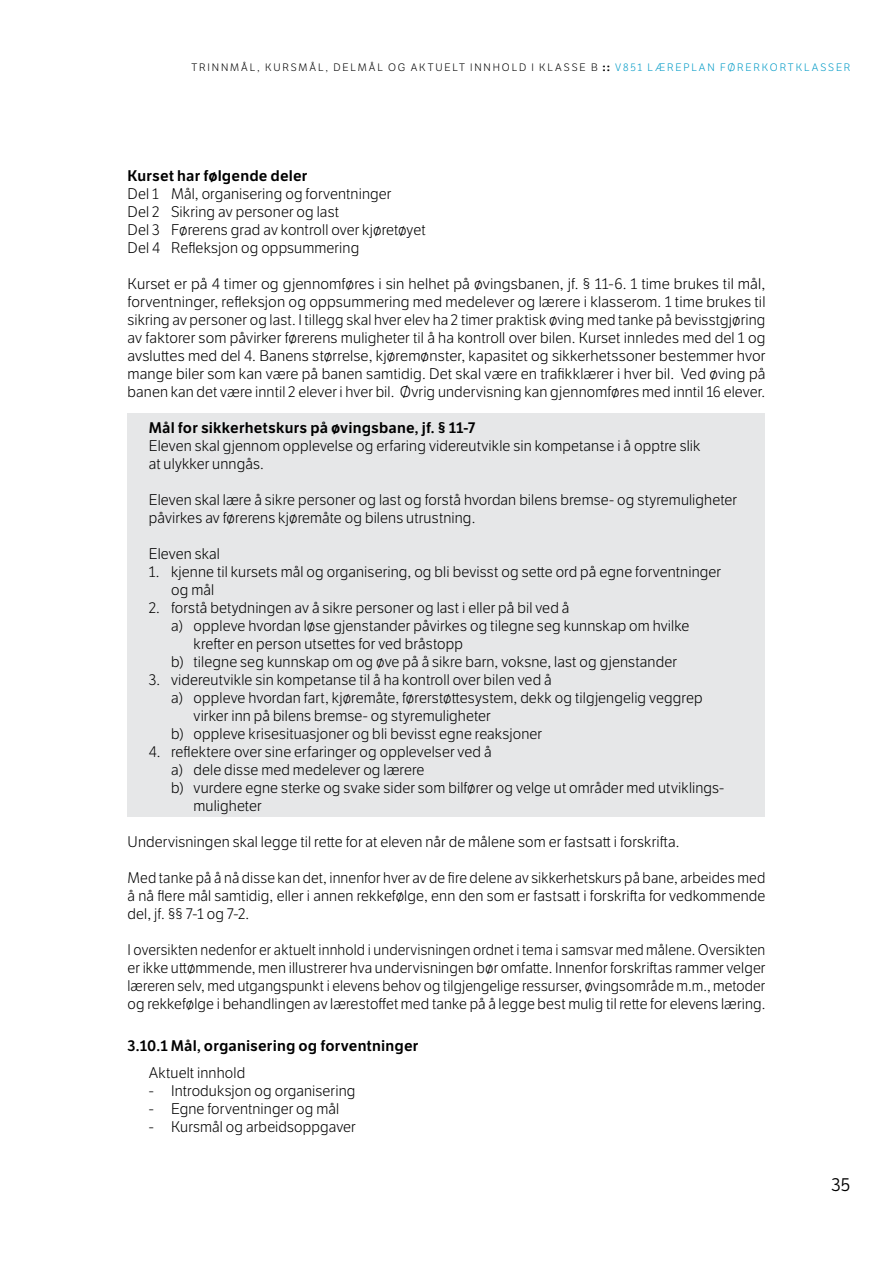
<style>
.page{position:relative;width:893px;height:1263px;background:#fff}
.page>*{position:absolute;margin:0;border:0;box-sizing:border-box;transform-origin:0 0}
.t1{font:18px "LFT Etica";color:#000}
.t2{font:300 15px/18px "LFT Etica";letter-spacing:.01em;color:#000}
.t3{font:600 15px "LFT Etica";letter-spacing:.01em;color:#000}
.t4{font:300 10.5px "LFT Etica";letter-spacing:.175em;color:#000}
.s1{font-weight:700}
.s2{color:#009ac6}
</style>
<div class="page">
<div style="left:128px;top:413px;width:637px;height:404px;background:#e6e7e8"></div>
<p class="t4" style="left:192px;top:62px;width:660px">TRINNMÅL, KURSMÅL, DELMÅL OG AKTUELT INNHOLD I KLASSE B <span class="s1">::</span> <span class="s2">V851 LÆREPLAN FØRERKORTKLASSER</span></p>
<p class="t3" style="left:128px;top:167px;width:181px">Kurset har følgende deler</p>
<p class="t2" style="left:128px;top:185px;width:300px">Del 1 Mål, organisering og forventninger<br>Del 2 Sikring av personer og last<br>Del 3 Førerens grad av kontroll over kjøretøyet Del 4 Refleksjon og oppsummering</p>
<p class="t2" style="left:128px;top:275px;width:639px;text-align:justify">Kurset er på 4 timer og gjennomføres i sin helhet på øvingsbanen, jf. § 11-6. 1 time brukes til mål, forventninger, refleksjon og oppsummering med medelever og lærere i klasserom. 1 time brukes til sikring av personer og last. I tillegg skal hver elev ha 2 timer praktisk øving med tanke på bevisstgjøring av faktorer som påvirker førerens muligheter til å ha kontroll over bilen. Kurset innledes med del 1 og avsluttes med del 4. Banens størrelse, kjøremønster, kapasitet og sikkerhetssoner bestemmer hvor mange biler som kan være på banen samtidig. Det skal være en trafikklærer i hver bil. Ved øving på banen kan det være inntil 2 elever i hver bil. Øvrig undervisning kan gjennomføres med inntil 16 elever.</p>
<p class="t3" style="left:149px;top:419px;width:328px">Mål for sikkerhetskurs på øvingsbane, jf. § 11-7</p>
<p class="t2" style="left:149px;top:437px;width:553px">Eleven skal gjennom opplevelse og erfaring videreutvikle sin kompetanse i å opptre slik at ulykker unngås.</p>
<p class="t2" style="left:149px;top:491px;width:590px">Eleven skal lære å sikre personer og last og forstå hvordan bilens bremse- og styremuligheter påvirkes av førerens kjøremåte og bilens utrustning.</p>
<p class="t2" style="left:149px;top:545px;width:73px">Eleven skal</p>
<p class="t2" style="left:171px;top:563px;width:551px;text-indent:-22px">1. kjenne til kursets mål og organisering, og bli bevisst og sette ord på egne forventninger og mål</p>
<p class="t2" style="left:149px;top:599px;width:422px">2. forstå betydningen av å sikre personer og last i eller på bil ved å</p>
<p class="t2" style="left:171px;top:617px;width:520px">a) oppleve hvordan løse gjenstander påvirkes og tilegne seg kunnskap om hvilke</p>
<p class="t2" style="left:194px;top:635px;width:271px">krefter en person utsettes for ved bråstopp</p>
<p class="t2" style="left:171px;top:653px;width:507px">b) tilegne seg kunnskap om og øve på å sikre barn, voksne, last og gjenstander</p>
<p class="t2" style="left:149px;top:671px;width:404px">3. videreutvikle sin kompetanse til å ha kontroll over bilen ved å</p>
<p class="t2" style="left:171px;top:689px;width:533px">a) oppleve hvordan fart, kjøremåte, førerstøttesystem, dekk og tilgjengelig veggrep</p>
<p class="t2" style="left:194px;top:707px;width:299px">virker inn på bilens bremse- og styremuligheter</p>
<p class="t2" style="left:171px;top:725px;width:372px">b) oppleve krisesituasjoner og bli bevisst egne reaksjoner</p>
<p class="t2" style="left:149px;top:743px;width:344px">4. reflektere over sine erfaringer og opplevelser ved å</p>
<p class="t2" style="left:171px;top:761px;width:255px">a) dele disse med medelever og lærere</p>
<p class="t2" style="left:171px;top:779px;width:555px">b) vurdere egne sterke og svake sider som bilfører og velge ut områder med utviklings-</p>
<p class="t2" style="left:194px;top:797px;width:70px">muligheter</p>
<p class="t2" style="left:128px;top:833px;width:553px">Undervisningen skal legge til rette for at eleven når de målene som er fastsatt i forskrifta.</p>
<p class="t2" style="left:128px;top:869px;width:639px;text-align:justify">Med tanke på å nå disse kan det, innenfor hver av de fire delene av sikkerhetskurs på bane, arbeides med å nå flere mål samtidig, eller i annen rekkefølge, enn den som er fastsatt i forskrifta for vedkommende del, jf. §§ 7-1 og 7-2.</p>
<p class="t2" style="left:128px;top:941px;width:639px;text-align:justify">I oversikten nedenfor er aktuelt innhold i undervisningen ordnet i tema i samsvar med målene. Oversikten er ikke uttømmende, men illustrerer hva undervisningen bør omfatte. Innenfor forskriftas rammer velger læreren selv, med utgangspunkt i elevens behov og tilgjengelige ressurser, øvingsområde m.m., metoder og rekkefølge i behandlingen av lærestoffet med tanke på å legge best mulig til rette for elevens læring.</p>
<p class="t3" style="left:128px;top:1037px;width:292px">3.10.1 Mål, organisering og forventninger</p>
<p class="t2" style="left:149px;top:1064px;width:98px">Aktuelt innhold</p>
<p class="t2" style="left:149px;top:1082px;width:208px">- Introduksjon og organisering</p>
<p class="t2" style="left:149px;top:1100px;width:192px">- Egne forventninger og mål</p>
<p class="t2" style="left:149px;top:1118px;width:209px">- Kursmål og arbeidsoppgaver</p>
<p class="t1" style="left:832px;top:1174px;width:20px">35</p>
</div>
